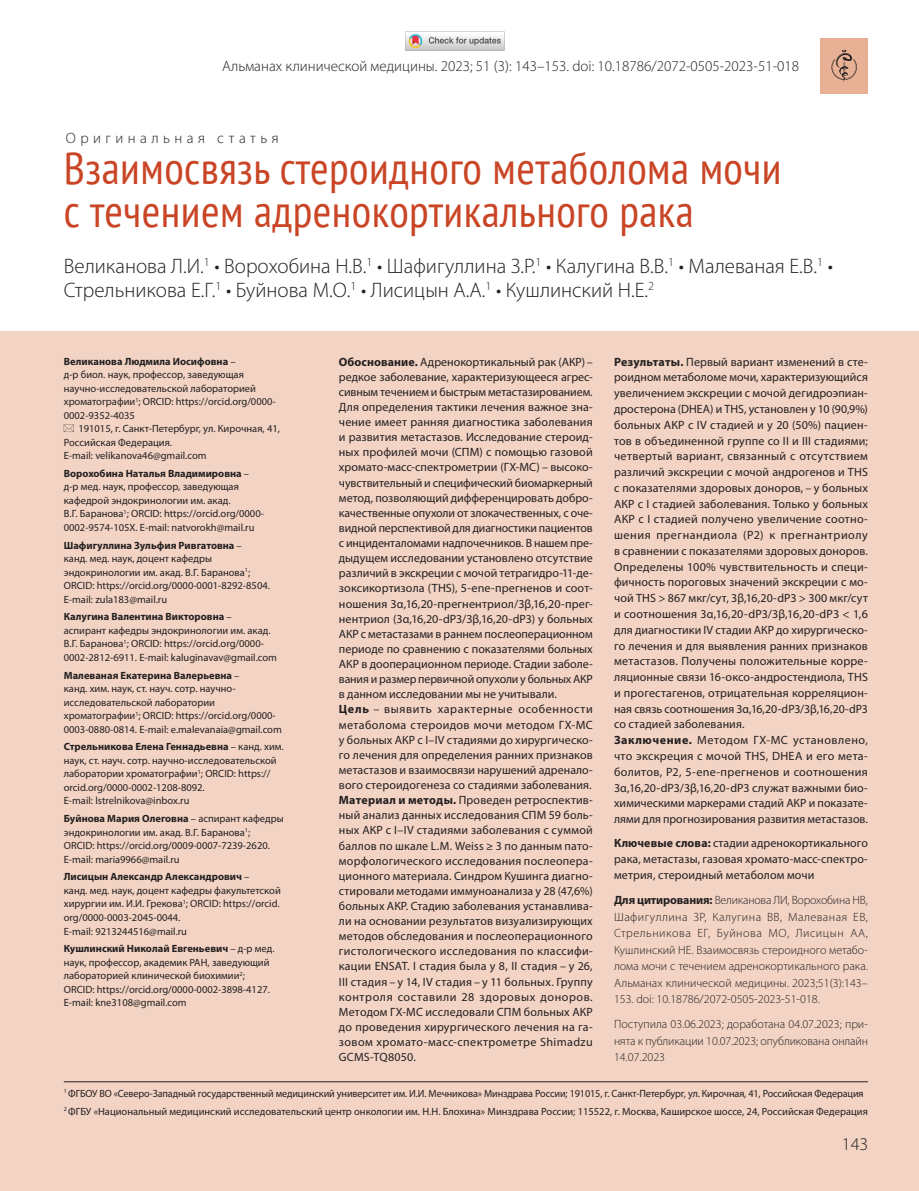
<style>
.page{position:relative;width:919px;height:1191px;background:#fff}
.page>*{position:absolute;margin:0;border:0;box-sizing:border-box;transform-origin:0 0}
.Заголовок-1{font:condensed 45px/43.5px "PT Sans";letter-spacing:.01em;color:#c94525}
.Авторы_Фамилии{font:300 21px/24px "Myriad Pro";color:#231f20}
.Загаловок-2{font:300 18px "Myriad Pro";color:#231f20}
.t1{font:300 15px "Myriad Pro";color:#231f20}
.t2{font:300 15px "Myriad Pro";letter-spacing:.295em;color:#231f20}
.Резюме{font:12px/15.1px "Myriad Pro";letter-spacing:.005em;color:#231f20;text-align:justify}
.doi{font:300 12px/16.5px "Myriad Pro";color:#231f20;text-align:justify}
.Авторы_Регалии{font:10.5px/13.5px "Myriad Pro";color:#231f20}
.Сноска-1{font:10.5px "Myriad Pro";letter-spacing:-.01em;color:#231f20}
.Сноска-2{font:10.5px "Myriad Pro";color:#231f20}
.Авторы_Регалии-2{font:700 10.5px "Myriad Pro";color:#231f20}
.s1{font-weight:400}
.s2{font-weight:700}
</style>
<div class="page">
<div style="left:0;top:331px;width:918px;height:860px;background:#f3d4c4"></div>
<svg style="left:64px;top:424px;width:10px;height:8px"></svg>
<hr style="left:64px;top:1081px;width:803px;height:1px;background:#231f20">
<div style="left:820px;top:38px;width:47px;height:55px;background:#e8b095"></div>
<svg style="left:831px;top:50px;width:25px;height:32px"></svg>
<img style="left:405px;top:31px;width:99px;height:20px">
<p class="t1" style="left:222px;top:57px;width:578px">Альманах клинической медицины. 2023; 51 (3): 143–153. doi: 10.18786/2072-0505-2023-51-018</p>
<p class="t2" style="left:66px;top:129px;width:214px">Оригинальная статья</p>
<p class="Заголовок-1" style="left:64px;top:145px;width:719px">Взаимосвязь стероидного метаболома мочи с течением адренокортикального рака</p>
<p class="Авторы_Фамилии" style="left:64px;top:254px;width:770px">Великанова Л.И.<sup>1</sup> • Ворохобина Н.В.<sup>1</sup> • Шафигуллина З.Р.<sup>1</sup> • Калугина В.В.<sup>1</sup> • Малеваная Е.В.<sup>1</sup> •<br>Стрельникова Е.Г.<sup>1</sup> • Буйнова М.О.<sup>1</sup> • Лисицын А.А.<sup>1</sup> • Кушлинский Н.Е.<sup>2</sup></p>
<p class="Авторы_Регалии-2" style="left:64px;top:354px;width:173px">Великанова Людмила Иосифовна <span class="s1">–</span></p>
<p class="Авторы_Регалии" style="left:64px;top:367px;width:181px">д-р биол. наук, профессор, заведующая</p>
<p class="Авторы_Регалии" style="left:64px;top:381px;width:194px">научно-исследовательской лабораторией</p>
<p class="Авторы_Регалии" style="left:64px;top:394px;width:213px">хроматографии<sup>1</sup>; ORCID: https://orcid.org/0000-</p>
<p class="Авторы_Регалии" style="left:64px;top:408px;width:73px">0002-9352-4035</p>
<p class="Авторы_Регалии" style="left:78px;top:421px;width:203px">191015, г. Санкт-Петербург, ул. Кирочная, 41,</p>
<p class="Авторы_Регалии" style="left:64px;top:435px;width:110px">Российская Федерация.</p>
<p class="Авторы_Регалии" style="left:64px;top:448px;width:144px">E-mail: velikanova46@gmail.com</p>
<p class="Авторы_Регалии" style="left:64px;top:466px;width:202px"><span class="s2">Ворохобина Наталья Владимировна</span> – д-р мед. наук, профессор, заведующая кафедрой эндокринологии им. акад.<br>В.Г. Баранова<sup>1</sup>; ORCID: https://orcid.org/0000- 0002-9574-105X. E-mail: natvorokh@mail.ru</p>
<p class="Авторы_Регалии" style="left:64px;top:538px;width:208px"><span class="s2">Шафигуллина Зульфия Ривгатовна</span> –<br>канд. мед. наук, доцент кафедры эндокринологии им. акад. В.Г. Баранова<sup>1</sup>; ORCID: https://orcid.org/0000-0001-8292-8504.<br>E-mail: zula183@mail.ru</p>
<p class="Авторы_Регалии" style="left:64px;top:610px;width:215px"><span class="s2">Калугина Валентина Викторовна</span> –<br>аспирант кафедры эндокринологии им. акад.<br>В.Г. Баранова<sup>1</sup>; ORCID: https://orcid.org/0000- 0002-2812-6911. E-mail: kaluginavav@gmail.com</p>
<p class="Авторы_Регалии" style="left:64px;top:668px;width:219px"><span class="s2">Малеваная Екатерина Валерьевна</span> –<br>канд. хим. наук, ст. науч. сотр. научно&shy;исследовательской лаборатории хроматографии<sup>1</sup>; ORCID: https://orcid.org/0000- 0003-0880-0814. E-mail: e.malevanaia@gmail.com</p>
<p class="Авторы_Регалии" style="left:64px;top:740px;width:221px"><span class="s2">Стрельникова Елена Геннадьевна</span> – канд. хим. наук, ст. науч. сотр. научно-исследовательской лаборатории хроматографии<sup>1</sup>; ORCID: https:// orcid.org/0000-0002-1208-8092.<br>E-mail: lstrelnikova@inbox.ru</p>
<p class="Авторы_Регалии" style="left:64px;top:811px;width:221px"><span class="s2">Буйнова Мария Олеговна</span> – аспирант кафедры эндокринологии им. акад. В.Г. Баранова<sup>1</sup>;<br>ORCID: https://orcid.org/0009-0007-7239-2620.<br>E-mail: maria9966@mail.ru</p>
<p class="Авторы_Регалии" style="left:64px;top:870px;width:218px"><span class="s2">Лисицын Александр Александрович</span> –<br>канд. мед. наук, доцент кафедры факультетской хирургии им. И.И. Грекова<sup>1</sup>; ORCID: https://orcid. org/0000-0003-2045-0044.<br>E-mail: 9213244516@mail.ru</p>
<p class="Авторы_Регалии" style="left:64px;top:941px;width:212px"><span class="s2">Кушлинский Николай Евгеньевич</span> – д-р мед. наук, профессор, академик РАН, заведующий лабораторией клинической биохимии<sup>2</sup>; ORCID: https://orcid.org/0000-0002-3898-4127.<br>E-mail: kne3108@gmail.com</p>
<p class="Резюме" style="left:339px;top:354px;width:255px"><span class="s2">Обоснование.</span> Адренокортикальный рак (АКР) – редкое заболевание, характеризующееся агрес&shy;сивным течением и быстрым метастазированием.<br>Для определения тактики лечения важное зна&shy;чение имеет ранняя диагностика заболевания и развития метастазов. Исследование стероид&shy;ных профилей мочи (СПМ) с помощью газовой хромато-масс-спектрометрии (ГХ‑МС) – высоко&shy;чувствительный и специфический биомаркерный метод, позволяющий дифференцировать добро&shy;качественные опухоли от злокачественных, с оче&shy;видной перспективой для диагностики пациентов с инциденталомами надпочечников. В нашем пре&shy;дыдущем исследовании установлено отсутствие различий в экскреции с мочой тетрагидро‑11‑де&shy;зоксикортизола (THS), 5‑ene-прегненов и соот&shy;ношения 3α,16,20‑прегнентриол/3β,16,20‑прег&shy;нентриол (3α,16,20‑dP3/3β,16,20‑dP3) у больных АКР с метастазами в раннем послеоперационном периоде по сравнению с показателями больных АКР в дооперационном периоде. Стадии заболе&shy;вания и размер первичной опухоли у больных АКР в данном исследовании мы не учитывали.</p>
<p class="Резюме" style="left:339px;top:701px;width:255px"><span class="s2">Цель</span> – выявить характерные особенности метаболома стероидов мочи методом ГХ‑МС у больных АКР с I–IV стадиями до хирургическо&shy;го лечения для определения ранних признаков метастазов и взаимосвязи нарушений адренало&shy;вого стероидогенеза со стадиями заболевания.</p>
<p class="Резюме" style="left:339px;top:792px;width:255px"><span class="s2">Материал и методы.</span> Проведен ретроспектив&shy;ный анализ данных исследования СПМ 59 боль&shy;ных АКР с I–IV стадиями заболевания с суммой баллов по шкале L.M. Weiss ≥ 3 по данным пато&shy;морфологического исследования послеопера&shy;ционного материала. Синдром Кушинга диагно&shy;стировали методами иммуноанализа у 28 (47,6%) больных АКР. Стадию заболевания устанавлива&shy;ли на основании результатов визуализирующих методов обследования и послеоперационного гистологического исследования по классифи&shy;кации ENSAT. I стадия была у 8, II стадия – у 26, III стадия – у 14, IV стадия – у 11 больных. Группу контроля составили 28 здоровых доноров.<br>Методом ГХ‑МС исследовали СПМ больных АКР до проведения хирургического лечения на га&shy;зовом хромато-масс-спектрометре Shimadzu GCMS-ТQ8050.</p>
<p class="Резюме" style="left:614px;top:353px;width:255px;line-height:15.8px"><span class="s2">Результаты.</span> Первый вариант изменений в сте&shy;роидном метаболоме мочи, характеризующийся увеличением экскреции с мочой дегидроэпиан&shy;дростерона (DHEA) и ТНS, установлен у 10 (90,9%) больных АКР с IV стадией и у 20 (50%) пациен&shy;тов в объединенной группе со II и III стадиями; четвертый вариант, связанный с отсутствием различий экскреции с мочой андрогенов и THS с показателями здоровых доноров, – у больных АКР с I стадией заболевания. Только у больных АКР с I стадией получено увеличение соотно&shy;шения прегнандиола (Р2) к прегнантриолу в сравнении с показателями здоровых доноров.<br>Определены 100% чувствительность и специ&shy;фичность пороговых значений экскреции с мо&shy;чой ТНS &gt; 867 мкг/сут, 3β,16,20‑dP3 &gt; 300 мкг/сут и соотношения 3α,16,20‑dP3/3β,16,20‑dP3 &lt; 1,6 для диагностики IV стадии АКР до хирургическо&shy;го лечения и для выявления ранних признаков метастазов. Получены положительные корре&shy;ляционные связи 16‑oксо-андростендиола, THS и прогестагенов, отрицательная корреляцион&shy;ная связь соотношения 3α,16,20‑dP3/3β,16,20‑dP3 со стадией заболевания.</p>
<p class="Резюме" style="left:614px;top:732px;width:255px;line-height:15.8px"><span class="s2">Заключение.</span> Методом ГХ‑МС установлено, что экскреция с мочой THS, DHEA и его мета&shy;болитов, Р2, 5‑еne-прегненов и соотношения 3α,16,20‑dP3/3β,16,20‑dP3 служат важными био&shy;химическими маркерами стадий АКР и показате&shy;лями для прогнозирования развития метастазов.</p>
<p class="Резюме" style="left:614px;top:835px;width:255px;line-height:15.8px"><span class="s2">Ключевые слова:</span> стадии адренокортикального рака, метастазы, газовая хромато-масс-спектро&shy;метрия, стероидный метаболом мочи</p>
<p class="doi" style="left:614px;top:891px;width:255px"><span class="s2">Для цитирования:</span> Великанова ЛИ, Ворохобина НВ, Шафигуллина ЗР, Калугина ВВ, Малеваная ЕВ, Стрельникова ЕГ, Буйнова МО, Лисицын АА, Кушлинский НЕ. Взаимосвязь стероидного метабо&shy;лома мочи с течением адренокортикального рака.<br>Альманах клинической медицины. 2023;51(3):143– 153. doi: 10.18786/2072-0505-2023-51-018.</p>
<p class="doi" style="left:614px;top:1015px;width:255px">Поступила 03.06.2023; доработана 04.07.2023; при&shy;нята к публикации 10.07.2023; опубликована онлайн 14.07.2023</p>
<p class="Сноска-1" style="left:64px;top:1086px;width:801px"><sup>1</sup> ФГБОУ ВО «Северо-Западный государственный медицинский университет им. И.И. Мечникова» Минздрава России; 191015, г. Санкт-Петербург, ул. Кирочная, 41, Российская Федерация</p>
<p class="Сноска-2" style="left:64px;top:1104px;width:805px"><sup>2</sup> ФГБУ «Национальный медицинский исследовательский центр онкологии им. Н.Н. Блохина» Минздрава России; 115522, г. Москва, Каширское шоссе, 24, Российская Федерация</p>
<p class="Загаловок-2" style="left:841px;top:1133px;width:28px">143</p>
</div>
